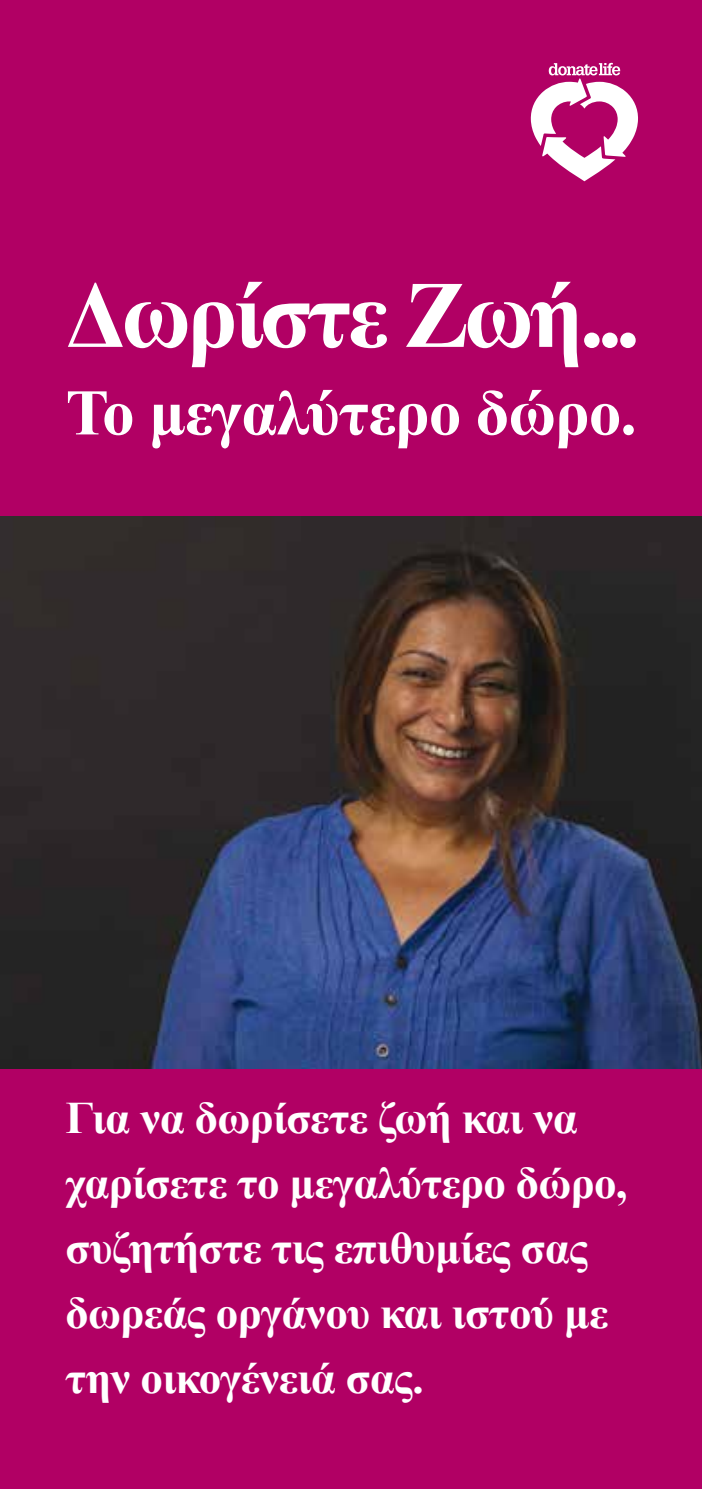
<style>
.page{position:relative;width:702px;height:1489px;background:#fff}
.page>*{position:absolute;margin:0;border:0;box-sizing:border-box;transform-origin:0 0}
.t1{font:700 95px "Times New Roman";letter-spacing:-.04em;color:#fff}
.t2{font:700 65px "Times New Roman";letter-spacing:-.015em;color:#fff}
.t3{font:700 45px/65px "Times New Roman";letter-spacing:-.015em;color:#fff}
</style>
<div class="page">
<div style="left:0;top:0;width:702px;height:680px;background:#b10064"></div>
<svg style="left:531px;top:63px;width:107px;height:118px"></svg>
<div style="left:0;top:1065px;width:702px;height:423px;background:#b10064"></div>
<img style="left:0;top:516px;width:702px;height:552px">
<h1 class="t1" style="left:66px;top:249px;width:575px">Δωρίστε Ζωή...</h1>
<h2 class="t2" style="left:66px;top:368px;width:572px">Το μεγαλύτερο δώρο.</h2>
<p class="t3" style="left:66px;top:1084px;width:563px">Για να δωρίσετε ζωή και να χαρίσετε το μεγαλύτερο δώρο, συζητήστε τις επιθυμίες σας δωρεάς οργάνου και ιστού με την οικογένειά σας.</p>
</div>
